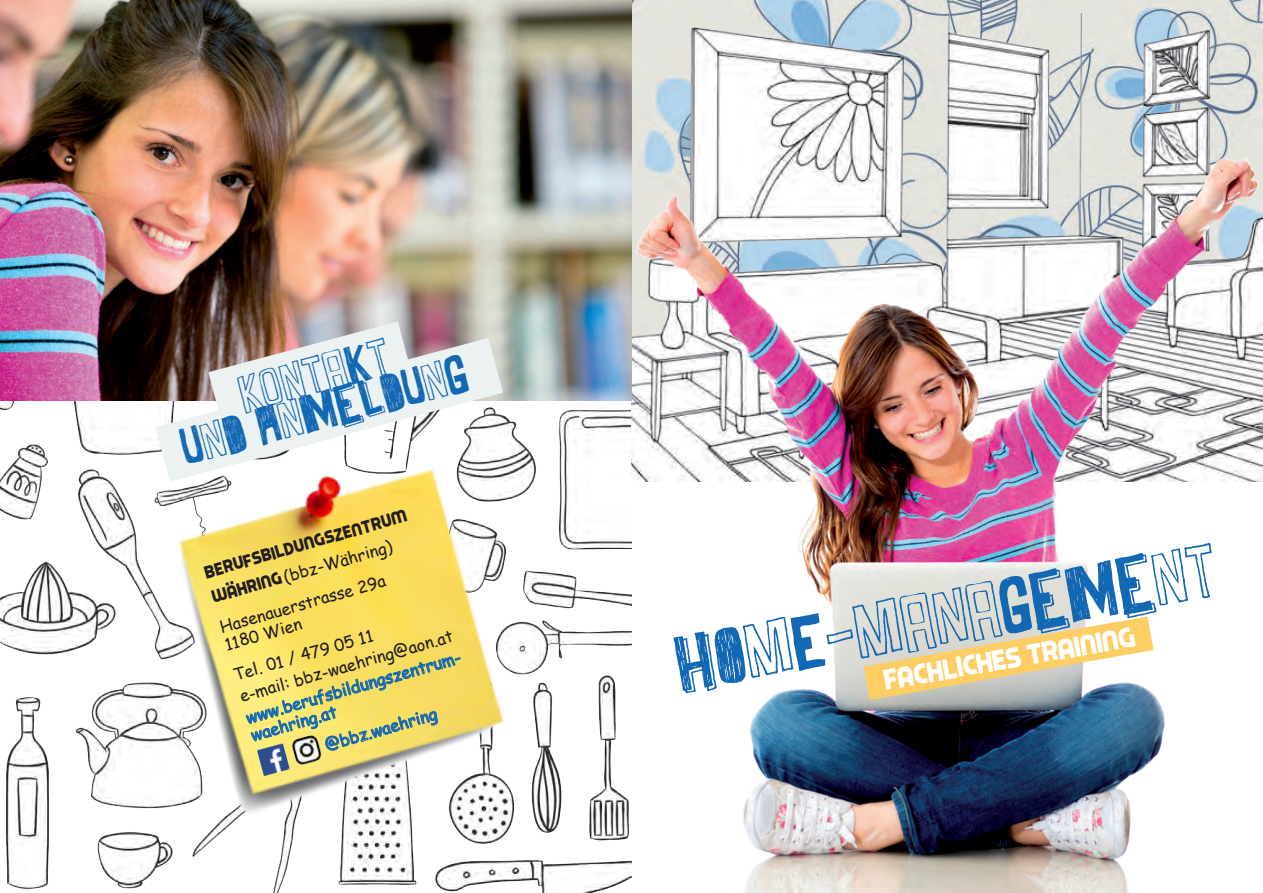
<style>
.page{position:relative;width:1263px;height:893px;background:#fff}
.page>*{position:absolute;margin:0;border:0;box-sizing:border-box;transform-origin:0 0}
.t1{font:43.5px "Maybe Maybe Not";color:#1268b3}
.t2{font:31.5px "Piximisa";color:#fff}
.t3{font:30px "Maybe Maybe Not";color:#1268b3}
.t4{font:19.5px "Piximisa";color:#231f20}
.t5{font:16.5px "Comic Sans MS";color:#231f20}
.t6{font:16.5px/18.1px "Comic Sans MS";color:#1268b3}
.s1{font-family:"Piximisa";font-size:19.5px}
</style>
<div class="page">
<img style="left:631px;top:0;width:632px;height:151px">
<img style="left:0;top:400px;width:631px;height:493px">
<img style="left:632px;top:13px;width:631px;height:138px">
<img style="left:0;top:0;width:631px;height:400px">
<img style="left:631px;top:151px;width:632px;height:742px">
<img style="left:135px;top:436px;width:408px;height:401px">
<svg style="left:245px;top:651px;width:216px;height:100px;background:#ded373"></svg>
<svg style="left:208px;top:321px;width:204px;height:17px;background:#a59591"></svg>
<svg style="left:155px;top:338px;width:348px;height:144px;fill:#ecf1f2"></svg>
<svg style="left:864px;top:616px;width:289px;height:84px;background:#e1d0a4"></svg>
<img style="left:257px;top:743px;width:33px;height:33px">
<img style="left:289px;top:732px;width:36px;height:36px">
<p class="t3" style="left:235px;top:376px;width:156px;rotate:-15deg">Kontakt</p>
<p class="t3" style="left:177px;top:428px;width:296px;rotate:-15deg">und Anmeldung</p>
<p class="t4" style="left:201px;top:561px;width:211px;rotate:-16deg">Berufsbildungszentrum</p>
<p class="t5" style="left:208px;top:586px;width:189px;rotate:-16deg"><span class="s1">Währing</span> (bbz-Währing)</p>
<p class="t5" style="left:217px;top:616px;width:173px;rotate:-16deg">Hasenauerstrasse 29a</p>
<p class="t5" style="left:222px;top:633px;width:81px;rotate:-16deg">1180 Wien</p>
<p class="t5" style="left:230px;top:663px;width:146px;rotate:-16deg">Tel. 01 / 479 05 11</p>
<p class="t5" style="left:237px;top:685px;width:223px;rotate:-16deg">e-mail: bbz-waehring@aon.at</p>
<p class="t6" style="left:244px;top:709px;width:234px;rotate:-16deg">www.berufsbildungszentrum&shy;waehring.at</p>
<p class="t6" style="left:322px;top:736px;width:118px;rotate:-16deg">@bbz.waehring</p>
<p class="t1" style="left:850px;top:604px;width:369px;rotate:-10deg">Management</p>
<p class="t1" style="left:671px;top:636px;width:196px;rotate:-10deg">HOME-</p>
<p class="t2" style="left:880px;top:661px;width:256px;rotate:-10deg">FACHLICHES TRAINING</p>
</div>
